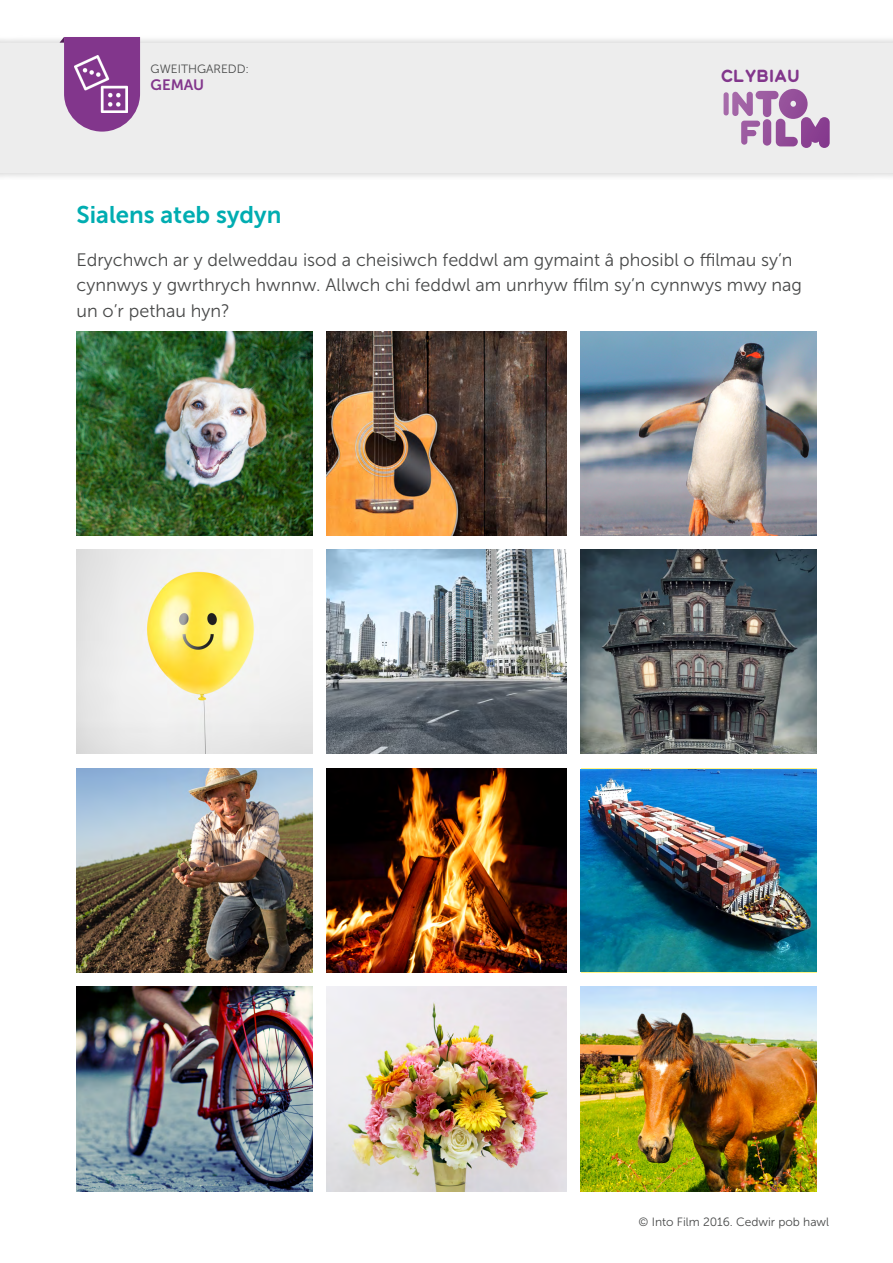
<style>
.page{position:relative;width:893px;height:1263px;background:#fff}
.page>*{position:absolute;margin:0;border:0;box-sizing:border-box;transform-origin:0 0}
.t1{font:24px "Museo Sans 700";color:#00adb1}
.t2{font:18px/25.5px "Museo Sans 300";color:#484949}
.t3{font:600 18px "Into Film Rounded";color:#82368c}
.t4{font:15px "Museo Sans 700";color:#82368c}
.t5{font:12px "Museo Sans 300";color:#484949}
</style>
<div class="page">
<div style="left:0;top:36px;width:893px;height:138px;background:#f3f3f3"></div>
<div style="left:0;top:41px;width:893px;height:139px;background:#ededed"></div>
<svg style="left:60px;top:37px;width:80px;height:95px"></svg>
<img style="left:74px;top:55px;width:54px;height:58px">
<div style="left:724px;top:92px;width:5px;height:23px;background:#a66baa;border-radius:3px"></div>
<svg style="left:732px;top:89px;width:98px;height:59px"></svg>
<img style="left:77px;top:331px;width:235px;height:205px">
<img style="left:327px;top:331px;width:239px;height:205px">
<img style="left:581px;top:331px;width:235px;height:205px">
<img style="left:77px;top:549px;width:235px;height:205px">
<img style="left:327px;top:549px;width:239px;height:205px">
<img style="left:581px;top:549px;width:235px;height:205px">
<img style="left:77px;top:768px;width:235px;height:205px">
<img style="left:327px;top:768px;width:239px;height:205px">
<img style="left:581px;top:769px;width:235px;height:203px">
<img style="left:77px;top:987px;width:235px;height:204px">
<img style="left:327px;top:987px;width:239px;height:204px">
<img style="left:581px;top:987px;width:235px;height:204px">
<p class="t5" style="left:151px;top:63px;width:100px">GWEITHGAREDD:</p>
<p class="t4" style="left:151px;top:77px;width:55px">GEMAU</p>
<p class="t3" style="left:721px;top:66px;width:81px">CLYBIAU</p>
<h1 class="t1" style="left:77px;top:202px;width:206px">Sialens ateb sydyn</h1>
<p class="t2" style="left:77px;top:247px;width:727px">Edrychwch ar y delweddau isod a cheisiwch feddwl am gymaint â phosibl o ffilmau sy’n cynnwys y gwrthrych hwnnw. Allwch chi feddwl am unrhyw ffilm sy’n cynnwys mwy nag un o’r pethau hyn?</p>
<p class="t5" style="left:639px;top:1216px;width:192px">© Into Film 2016. Cedwir pob hawl</p>
</div>
